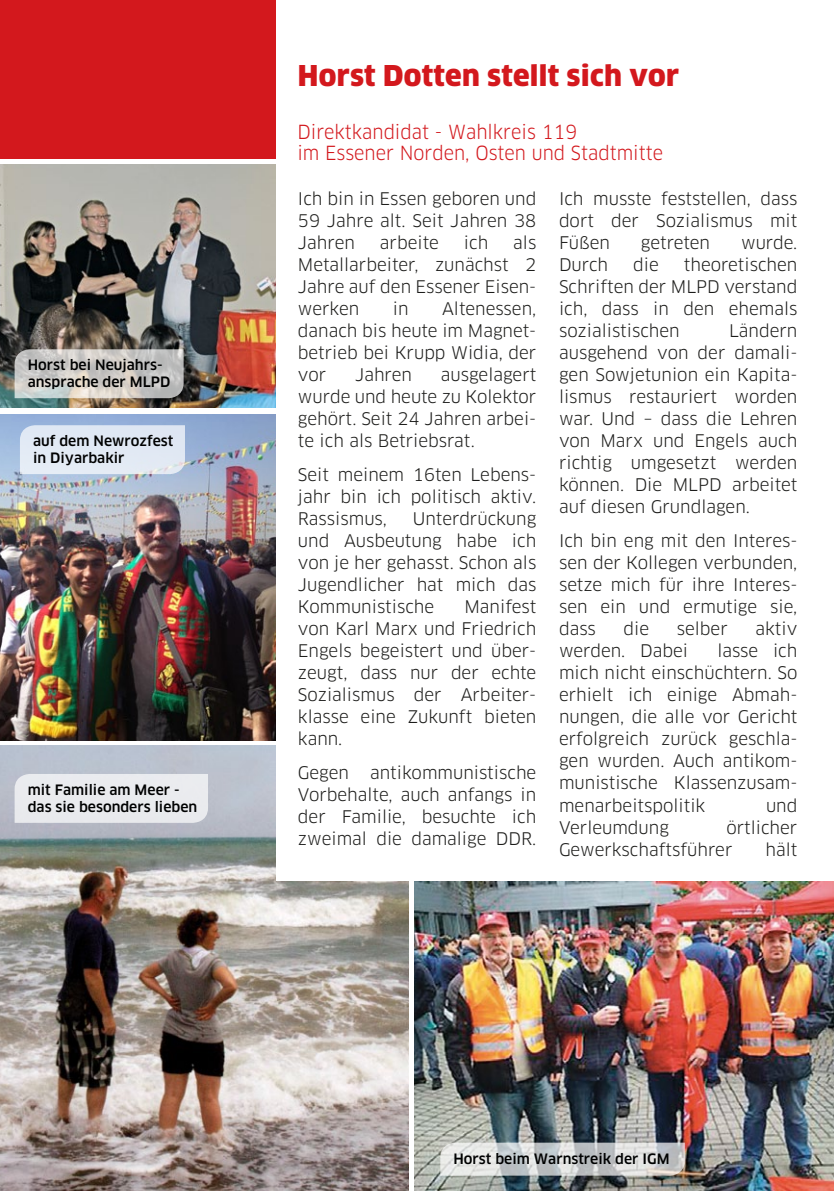
<style>
.page{position:relative;width:840px;height:1191px;background:#fff}
.page>*{position:absolute;margin:0;border:0;box-sizing:border-box;transform-origin:0 0}
.t1{font:900 28px "Clan Pro";letter-spacing:.01em;color:#d3181d}
.t2{font:19px/21.6px "Clan Pro";color:#d3181d;scale:.95 1}
.t3{font:17px/22px "Clan Pro";color:#1d1d1b;text-align:justify}
.t4{font:500 14px/16.8px "Clan Pro";color:#000101}
</style>
<div class="page">
<img style="left:0;top:746px;width:484px;height:445px">
<img style="left:0;top:414px;width:276px;height:326px">
<img style="left:0;top:153px;width:276px;height:255px">
<img style="left:332px;top:882px;width:494px;height:309px">
<svg style="left:440px;top:1142px;width:244px;height:33px;background:#cfd1d2"></svg>
<div style="left:15px;top:774px;width:193px;height:49px;background:#e9ebee"></div>
<div style="left:20px;top:425px;width:165px;height:49px;background:#e1e9f4"></div>
<svg style="left:15px;top:349px;width:168px;height:49px;background:#cac8c4"></svg>
<div style="left:0;top:0;width:275px;height:159px;background:#d3181d"></div>
<img style="left:826px;top:882px;width:8px;height:309px">
<p class="t4" style="left:28px;top:357px;width:144px">Horst bei Neujahrs&shy;ansprache der MLPD</p>
<p class="t4" style="left:33px;top:433px;width:142px">auf dem Newrozfest in Diyarbakir</p>
<p class="t4" style="left:28px;top:781px;width:171px">mit Familie am Meer - das sie besonders lieben</p>
<h1 class="t1" style="left:298px;top:59px;width:382px">Horst Dotten stellt sich vor</h1>
<p class="t2" style="left:297px;top:121px;width:386px">Direktkandidat - Wahlkreis 119<br>im Essener Norden, Osten und Stadtmitte</p>
<p class="t3" style="left:298px;top:188px;width:240px">Ich bin in Essen geboren und 59 Jahre alt. Seit Jahren 38<br>Jahren</p>
<p class="t3" style="left:380px;top:232px;width:60px">arbeite</p>
<p class="t3" style="left:463px;top:232px;width:26px">ich</p>
<p class="t3" style="left:298px;top:232px;width:240px;text-indent:215px">als Metallarbeiter, zunächst 2<br>Jahre auf den Essener Eisen&shy;werken</p>
<p class="t3" style="left:298px;top:298px;width:240px;text-indent:144px">Altenessen, danach bis heute im Magnet&shy;betrieb bei Krupp Widia, der vor</p>
<p class="t3" style="left:392px;top:298px;width:17px">in</p>
<p class="t3" style="left:298px;top:364px;width:240px;text-indent:143px">ausgelagert wurde und heute zu Kolektor gehört. Seit 24 Jahren arbei&shy;te ich als Betriebsrat.</p>
<p class="t3" style="left:298px;top:464px;width:240px">Seit meinem 16ten Lebens&shy;jahr bin ich politisch aktiv.<br>Rassismus,</p>
<p class="t3" style="left:355px;top:364px;width:58px">Jahren</p>
<p class="t3" style="left:298px;top:508px;width:240px;text-indent:115px">Unterdrückung und Ausbeutung habe ich von je her gehasst. Schon als Jugendlicher hat mich das Kommunistische</p>
<p class="t3" style="left:298px;top:596px;width:240px;text-indent:166px">Manifest von Karl Marx und Friedrich Engels begeistert und über&shy;zeugt, dass nur der echte Sozialismus der Arbeiter&shy;klasse eine Zukunft bieten kann.</p>
<p class="t3" style="left:298px;top:762px;width:240px">Gegen antikommunistische Vorbehalte, auch anfangs in der Familie, besuchte ich zweimal die damalige DDR.</p>
<p class="t3" style="left:558px;top:188px;width:240px">Ich musste feststellen, dass dort der Sozialismus mit Füßen</p>
<p class="t3" style="left:640px;top:232px;width:71px">getreten</p>
<p class="t3" style="left:740px;top:232px;width:58px">wurde.</p>
<p class="t3" style="left:558px;top:254px;width:240px;text-indent:125px">theoretischen Schriften der MLPD verstand ich, dass in den ehemals sozialistischen</p>
<p class="t3" style="left:558px;top:254px;width:51px">Durch</p>
<p class="t3" style="left:633px;top:254px;width:27px">die</p>
<p class="t3" style="left:558px;top:320px;width:240px;text-indent:170px">Ländern ausgehend von der damali&shy;gen Sowjetunion ein Kapita&shy;lismus restauriert worden war. Und – dass die Lehren von Marx und Engels auch richtig umgesetzt werden können. Die MLPD arbeitet auf diesen Grundlagen.</p>
<p class="t3" style="left:558px;top:530px;width:240px">Ich bin eng mit den Interes&shy;sen der Kollegen verbunden, setze mich für ihre Interes&shy;sen ein und ermutige sie, dass</p>
<p class="t3" style="left:623px;top:618px;width:27px">die</p>
<p class="t3" style="left:676px;top:618px;width:52px">selber</p>
<p class="t3" style="left:755px;top:618px;width:43px">aktiv</p>
<p class="t3" style="left:558px;top:640px;width:130px">werden. Dabei</p>
<p class="t3" style="left:558px;top:640px;width:240px;text-indent:158px">lasse ich mich nicht einschüchtern. So erhielt ich einige Abmah&shy;nungen, die alle vor Gericht erfolgreich zurück geschla&shy;gen wurden. Auch antikom&shy;munistische Klassenzusam&shy;menarbeitspolitik</p>
<p class="t3" style="left:765px;top:794px;width:33px">und</p>
<p class="t3" style="left:558px;top:816px;width:111px">Verleumdung</p>
<p class="t3" style="left:558px;top:816px;width:240px;text-indent:167px">örtlicher<br>Gewerkschaftsführer</p>
<p class="t3" style="left:765px;top:838px;width:33px">hält</p>
<p class="t4" style="left:453px;top:1150px;width:217px">Horst beim Warnstreik der IGM</p>
</div>
